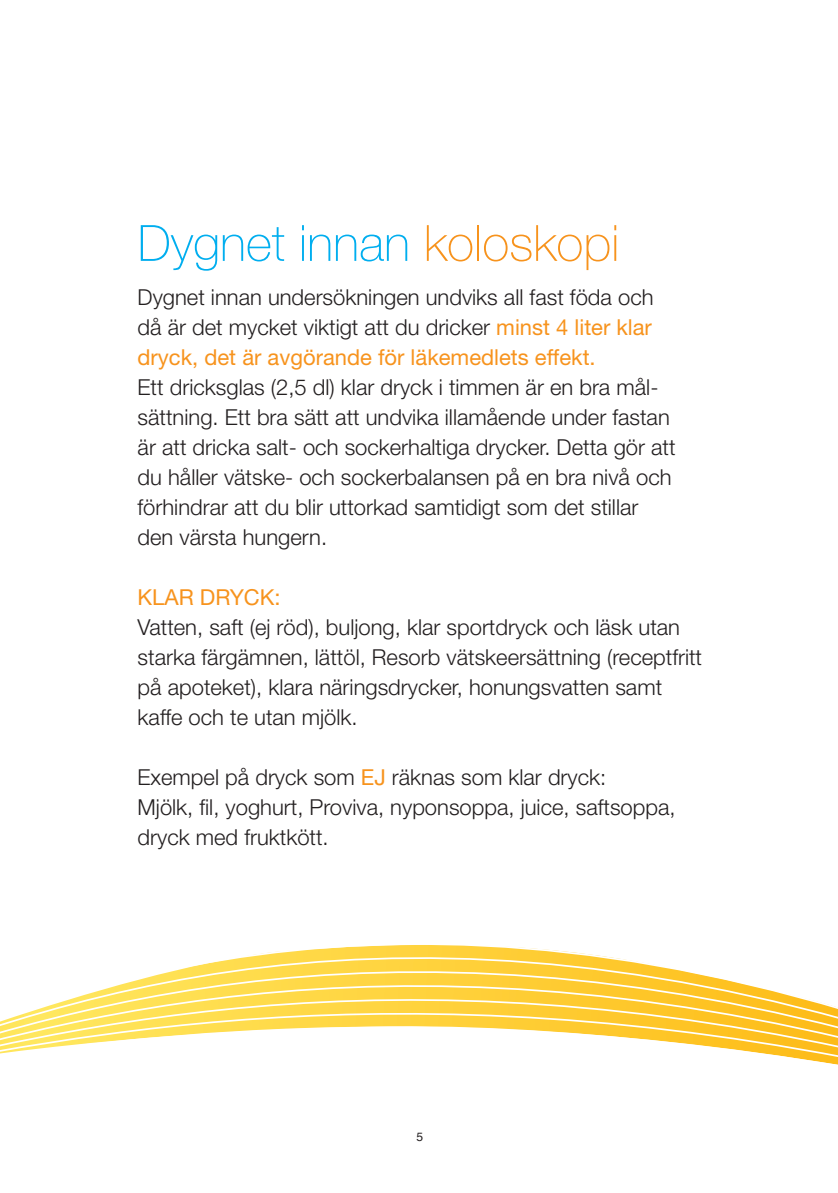
<style>
.page{position:relative;width:838px;height:1193px;background:#fff}
.page>*{position:absolute;margin:0;border:0;box-sizing:border-box;transform-origin:0 0}
.t1{font:100 50px "Helvetica Neue";color:#00aeef}
.t2{font:300 22px/30px "Helvetica Neue";color:#231f20}
.t3{font:22px "Helvetica Neue";color:#f7931d}
.t4{font:12px "Helvetica";color:#231f20}
.s1{color:#f7931d}
.s2{font-weight:400;color:#f7931d}
</style>
<div class="page">
<svg style="left:0;top:945px;width:838px;height:120px"></svg>
<h1 class="t1" style="left:138px;top:214px;width:483px">Dygnet innan <span class="s1">koloskopi</span></h1>
<p class="t2" style="left:138px;top:281px;width:517px;text-align:justify">Dygnet innan undersökningen undviks all fast föda och då är det mycket viktigt att du dricker <span class="s2">minst 4 liter klar dryck, det är avgörande för läkemedlets effekt.</span></p>
<p class="t2" style="left:138px;top:371px;width:539px">Ett dricksglas (2,5 dl) klar dryck i timmen är en bra mål&shy;sättning. Ett bra sätt att undvika illamående under fastan är att dricka salt- och sockerhaltiga drycker. Detta gör att du håller vätske- och sockerbalansen på en bra nivå och förhindrar att du blir uttorkad samtidigt som det stillar den värsta hungern.</p>
<p class="t3" style="left:138px;top:584px;width:145px">KLAR DRYCK:</p>
<p class="t2" style="left:138px;top:611px;width:566px">Vatten, saft (ej röd), buljong, klar sportdryck och läsk utan starka färgämnen, lättöl, Resorb vätskeersättning (receptfritt på apoteket), klara näringsdrycker, honungsvatten samt kaffe och te utan mjölk.</p>
<p class="t2" style="left:138px;top:762px;width:539px">Exempel på dryck som <span class="s2">EJ</span> räknas som klar dryck:<br>Mjölk, fil, yoghurt, Proviva, nyponsoppa, juice, saftsoppa, dryck med fruktkött.</p>
<p class="t4" style="left:416px;top:1131px;width:8px">5</p>
</div>
